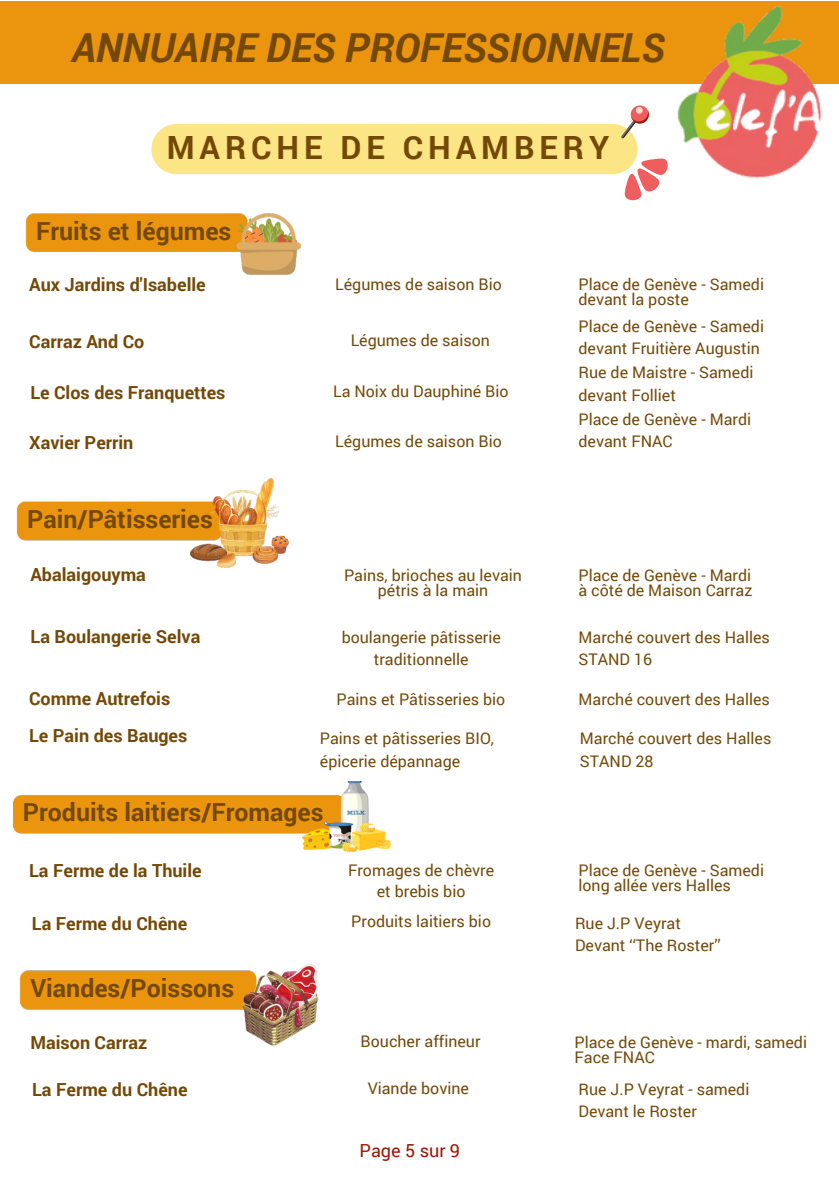
<style>
.page{position:relative;width:839px;height:1191px;background:#fff}
.page>*{position:absolute;margin:0;border:0;box-sizing:border-box;transform-origin:0 0}
.t1{font:italic 700 40px "Roboto";color:#744908}
.t2{font:700 32px "Roboto";letter-spacing:.155em;color:#744908}
.t3{font:700 25px "Roboto";color:#744908}
.t4{font:700 18px/37.6px "Roboto";color:#744908}
.t5{font:18px "Roboto";color:#9e1600}
.t6{font:16px/15px "Roboto";color:#744908}
</style>
<div class="page">
<div style="left:13px;top:795px;width:289px;height:39px;background:#ea950d"></div>
<img style="left:16px;top:478px;width:257px;height:63px">
<div style="left:25px;top:221px;width:211px;height:31px;background:#ea950d"></div>
<img style="left:302px;top:782px;width:88px;height:70px">
<img style="left:190px;top:479px;width:99px;height:89px">
<img style="left:236px;top:221px;width:65px;height:54px">
<img style="left:19px;top:964px;width:300px;height:83px">
<img style="left:0;top:1px;width:838px;height:220px">
<p class="t1" style="left:72px;top:21px;width:594px">ANNUAIRE DES PROFESSIONNELS</p>
<p class="t2" style="left:167px;top:126px;width:444px">MARCHE DE CHAMBERY</p>
<h3 class="t3" style="left:36px;top:214px;width:197px">Fruits et légumes</h3>
<h3 class="t4" style="left:29px;top:265px;width:178px">Aux Jardins d'Isabelle</h3>
<h4 class="t4" style="left:29px;top:322px;width:117px">Carraz And Co</h4>
<h4 class="t4" style="left:30px;top:373px;width:197px">Le Clos des Franquettes</h4>
<p class="t4" style="left:29px;top:423px;width:106px">Xavier Perrin</p>
<p class="t3" style="left:27px;top:502px;width:187px">Pain/Pâtisseries</p>
<p class="t4" style="left:30px;top:555px;width:117px">Abalaigouyma</p>
<p class="t4" style="left:31px;top:617px;width:171px">La Boulangerie Selva</p>
<p class="t4" style="left:29px;top:679px;width:160px">Comme Autrefois<br>Le Pain des Bauges</p>
<p class="t6" style="left:335px;top:276px;width:168px">Légumes de saison Bio</p>
<p class="t6" style="left:350px;top:332px;width:141px">Légumes de saison</p>
<p class="t6" style="left:333px;top:383px;width:177px">La Noix du Dauphiné Bio</p>
<p class="t6" style="left:335px;top:433px;width:168px">Légumes de saison Bio</p>
<p class="t6" style="left:344px;top:567px;width:179px;text-align:center">Pains, brioches au levain pétris à la main</p>
<p class="t6" style="left:341px;top:629px;width:161px">boulangerie pâtisserie</p>
<p class="t6" style="left:374px;top:651px;width:96px">traditionnelle</p>
<p class="t6" style="left:336px;top:691px;width:170px">Pains et Pâtisseries bio</p>
<p class="t6" style="left:320px;top:730px;width:176px">Pains et pâtisseries BIO,</p>
<h4 class="t6" style="left:320px;top:753px;width:142px">épicerie dépannage</h4>
<p class="t3" style="left:23px;top:795px;width:302px">Produits laitiers/Fromages</p>
<p class="t4" style="left:29px;top:851px;width:174px">La Ferme de la Thuile</p>
<p class="t4" style="left:32px;top:904px;width:157px">La Ferme du Chêne</p>
<h4 class="t3" style="left:30px;top:971px;width:205px">Viandes/Poissons</h4>
<p class="t4" style="left:30px;top:1023px;width:118px">Maison Carraz</p>
<p class="t4" style="left:32px;top:1070px;width:157px">La Ferme du Chêne</p>
<p class="t6" style="left:348px;top:859px;width:147px;line-height:21px;text-align:center">Fromages de chèvre et brebis bio</p>
<h3 class="t6" style="left:351px;top:913px;width:141px">Produits laitiers bio</h3>
<h1 class="t6" style="left:360px;top:1033px;width:121px">Boucher affineur</h1>
<h2 class="t6" style="left:367px;top:1080px;width:103px">Viande bovine</h2>
<p class="t5" style="left:359px;top:1138px;width:102px">Page 5 sur 9</p>
<p class="t6" style="left:578px;top:276px;width:187px">Place de Genève - Samedi devant la poste</p>
<p class="t6" style="left:578px;top:318px;width:187px">Place de Genève - Samedi</p>
<h3 class="t6" style="left:578px;top:341px;width:183px">devant Fruitière Augustin</h3>
<h4 class="t6" style="left:578px;top:365px;width:176px">Rue de Maistre - Samedi</h4>
<p class="t6" style="left:578px;top:387px;width:99px">devant Folliet</p>
<p class="t6" style="left:578px;top:411px;width:174px">Place de Genève - Mardi</p>
<h4 class="t6" style="left:578px;top:434px;width:96px">devant FNAC</h4>
<h4 class="t6" style="left:578px;top:567px;width:175px">Place de Genève - Mardi à côté de Maison Carraz</h4>
<p class="t6" style="left:578px;top:629px;width:193px">Marché couvert des Halles</p>
<h4 class="t6" style="left:578px;top:651px;width:75px">STAND 16</h4>
<p class="t6" style="left:578px;top:691px;width:193px">Marché couvert des Halles</p>
<h4 class="t6" style="left:580px;top:730px;width:193px">Marché couvert des Halles</h4>
<p class="t6" style="left:580px;top:753px;width:75px">STAND 28</p>
<p class="t6" style="left:578px;top:862px;width:187px">Place de Genève - Samedi long allée vers Halles</p>
<p class="t6" style="left:575px;top:915px;width:107px">Rue J.P Veyrat</p>
<p class="t6" style="left:575px;top:938px;width:147px">Devant ‘‘The Roster’’</p>
<p class="t6" style="left:574px;top:1034px;width:234px">Place de Genève - mardi, samedi<br>Face FNAC</p>
<h4 class="t6" style="left:578px;top:1081px;width:172px">Rue J.P Veyrat - samedi</h4>
<p class="t6" style="left:578px;top:1103px;width:120px">Devant le Roster</p>
</div>
